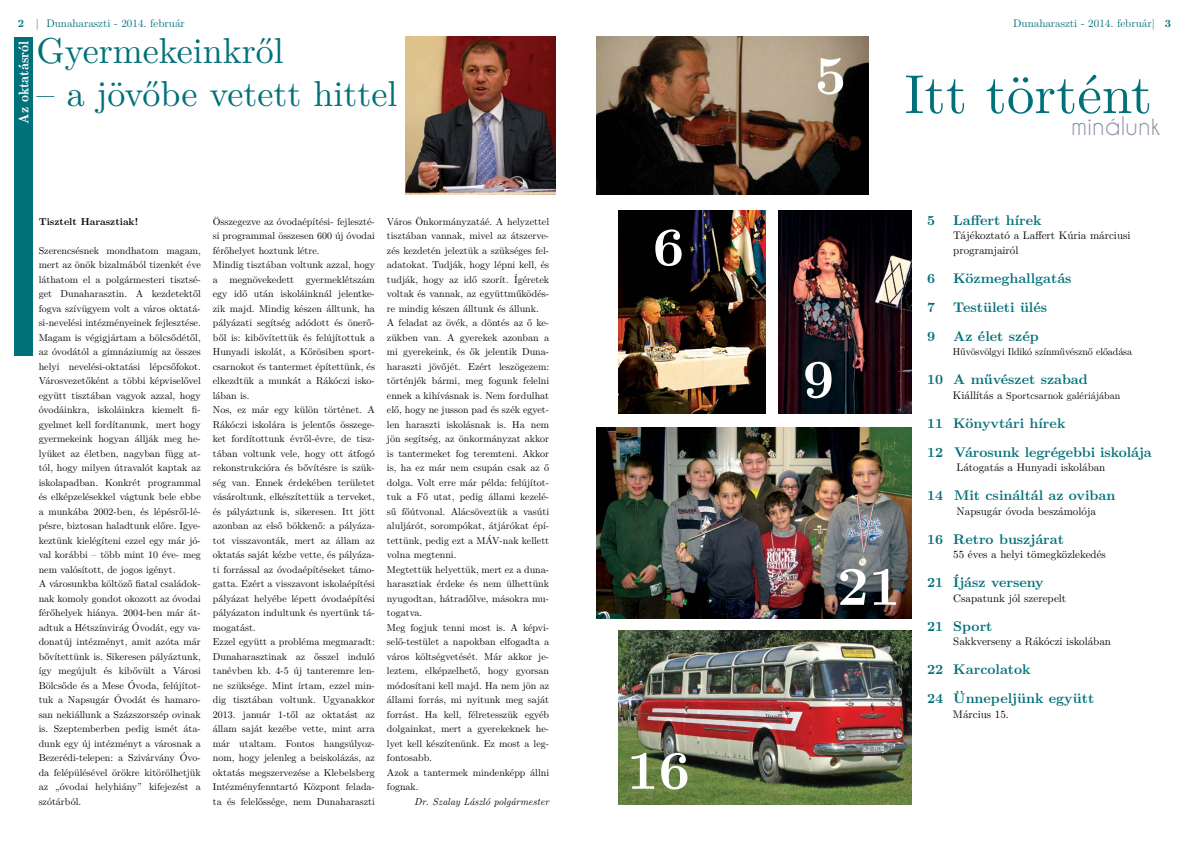
<style>
.page{position:relative;width:1191px;height:842px;background:#fff}
.page>*{position:absolute;margin:0;border:0;box-sizing:border-box;transform-origin:0 0}
.t1{font:55px "LM Roman 10";color:#007079}
.t2{font:700 55px "LM Roman 10";color:#fff}
.t3{font:36px "LM Roman 10";color:#007079}
.t4{font:24px "Caviar Dreams";color:#8b90a1}
.t5{font:700 14px/29px "LM Roman 10";color:#007079}
.t6{font:14px "LM Roman Demi 10";color:#fff}
.t7{font:11px/14.5px "LM Roman 10";color:#000}
.t8{font:11px "LM Roman 10";color:#007079}
.t9{font:10px/14.5px "LM Roman 10";color:#000}
.t10{font:italic 10px "LM Roman 10";color:#000}
.t11{font:700 10px "LM Roman 10";color:#000}
.s1{font-weight:700}
.s2{font-size:11px}
</style>
<div class="page">
<img style="left:597px;top:37px;width:271px;height:158px">
<img style="left:619px;top:631px;width:292px;height:173px">
<img style="left:778px;top:211px;width:133px;height:203px">
<img style="left:619px;top:211px;width:146px;height:203px">
<div style="left:14px;top:37px;width:18px;height:318px;background:#007079"></div>
<img style="left:405px;top:37px;width:151px;height:158px">
<img style="left:597px;top:428px;width:314px;height:190px">
<p class="t8" style="left:18px;top:15px;width:168px"><span class="s1">2</span> | Dunaharaszti - 2014. február</p>
<p class="t8" style="left:1013px;top:14px;width:160px">Dunaharaszti - 2014. február| <span class="s1">3</span></p>
<h3 class="t6" style="left:12px;top:124px;width:84px;rotate:-90deg">Az oktatásról</h3>
<h2 class="t3" style="left:36px;top:22px;width:249px">Gyermekeinkről</h2>
<h2 class="t3" style="left:36px;top:65px;width:362px">– a jövőbe vetett hittel</h2>
<p class="t11" style="left:39px;top:213px;width:101px">Tisztelt Harasztiak!</p>
<p class="t9" style="left:39px;top:242px;width:164px">Szerencsésnek mondhatom magam, mert az önök bizalmából tizenkét éve láthatom el a polgármesteri tisztsé&shy;get Dunaharasztin. A kezdetektől fogva szívügyem volt a város oktatá&shy;si-nevelési intézményeinek fejlesztése.<br>Magam is végigjártam a bölcsődétől, az óvodától a gimnáziumig az összes helyi nevelési-oktatási lépcsőfokot.<br>Városvezetőként a többi képviselővel együtt tisztában vagyok azzal, hogy óvodáinkra, iskoláinkra kiemelt fi&shy;gyelmet kell fordítanunk, mert hogy gyermekeink hogyan állják meg he&shy;lyüket az életben, nagyban függ at&shy;tól, hogy milyen útravalót kaptak az iskolapadban. Konkrét programmal és elképzelésekkel vágtunk bele ebbe a munkába 2002-ben, és lépésről-lé&shy;pésre, biztosan haladtunk előre. Igye&shy;keztünk kielégíteni ezzel egy már jó&shy;val korábbi – több mint 10 éve- meg nem valósított, de jogos igényt.<br>A városunkba költöző fiatal családok&shy;nak komoly gondot okozott az óvodai férőhelyek hiánya. 2004-ben már át&shy;adtuk a Hétszínvirág Óvodát, egy va&shy;donatúj intézményt, amit azóta már bővítettünk is. Sikeresen pályáztunk, így megújult és kibővült a Városi Bölcsőde és a Mese Óvoda, felújítot&shy;tuk a Napsugár Óvodát és hamaro&shy;san nekiállunk a Százszorszép ovinak is. Szeptemberben pedig ismét áta&shy;dunk egy új intézményt a városnak a Bezerédi-telepen: a Szivárvány Óvo&shy;da felépülésével örökre kitörölhetjük az „óvodai helyhiány” kifejezést a szótárból.</p>
<p class="t9" style="left:213px;top:213px;width:164px">Összegezve az óvodaépítési- fejleszté&shy;si programmal összesen 600 új óvodai férőhelyet hoztunk létre.<br>Mindig tisztában voltunk azzal, hogy a megnövekedett gyermeklétszám egy idő után iskoláinknál jelentke&shy;zik majd. Mindig készen álltunk, ha pályázati segítség adódott és önerő&shy;ből is: kibővítettük és felújítottuk a Hunyadi iskolát, a Kőrösiben sport&shy;csarnokot és tantermet építettünk, és elkezdtük a munkát a Rákóczi isko&shy;lában is.<br>Nos, ez már egy külön történet. A Rákóczi iskolára is jelentős összege&shy;ket fordítottunk évről-évre, de tisz&shy;tában voltunk vele, hogy ott átfogó rekonstrukcióra és bővítésre is szük&shy;ség van. Ennek érdekében területet vásároltunk, elkészítettük a terveket, és pályáztunk is, sikeresen. Itt jött azonban az első bökkenő: a pályáza&shy;tot visszavonták, mert az állam az oktatás saját kézbe vette, és pályáza&shy;ti forrással az óvodaépítéseket támo&shy;gatta. Ezért a visszavont iskolaépítési pályázat helyébe lépett óvodaépítési pályázaton indultunk és nyertünk tá&shy;mogatást.<br>Ezzel együtt a probléma megmaradt:<br>Dunaharasztinak az ősszel induló tanévben kb. 4-5 új tanteremre len&shy;ne szüksége. Mint írtam, ezzel min&shy;dig tisztában voltunk. Ugyanakkor 2013. január 1-től az oktatást az állam saját kezébe vette, mint arra már utaltam. Fontos hangsúlyoz&shy;nom, hogy jelenleg a beiskolázás, az oktatás megszervezése a Klebelsberg Intézményfenntartó Központ felada&shy;ta és felelőssége, nem Dunaharaszti</p>
<p class="t9" style="left:387px;top:213px;width:164px">Város Önkormányzatáé. A helyzettel tisztában vannak, mivel az átszerve&shy;zés kezdetén jeleztük a szükséges fel&shy;adatokat. Tudják, hogy lépni kell, és tudják, hogy az idő szorít. Ígéretek voltak és vannak, az együttműködés&shy;re mindig készen álltunk és állunk.<br>A feladat az övék, a döntés az ő ke&shy;zükben van. A gyerekek azonban a mi gyerekeink, és ők jelentik Duna&shy;haraszti jövőjét. Ezért leszögezem: történjék bármi, meg fogunk felelni ennek a kihívásnak is. Nem fordulhat elő, hogy ne jusson pad és szék egyet&shy;len haraszti iskolásnak is. Ha nem jön segítség, az önkormányzat akkor is tantermeket fog teremteni. Akkor is, ha ez már nem csupán csak az ő dolga. Volt erre már példa: felújítot&shy;tuk a Fő utat, pedig állami kezelé&shy;sű főútvonal. Alácsöveztük a vasúti aluljárót, sorompókat, átjárókat épí&shy;tettünk, pedig ezt a MÁV-nak kellett volna megtenni.<br>Megtettük helyettük, mert ez a duna&shy;harasztiak érdeke és nem ülhettünk nyugodtan, hátradőlve, másokra mu&shy;togatva.<br>Meg fogjuk tenni most is. A képvi&shy;selő-testület a napokban elfogadta a város költségvetését. Már akkor je&shy;leztem, elképzelhető, hogy gyorsan módosítani kell majd. Ha nem jön az állami forrás, mi nyitunk meg saját forrást. Ha kell, félretesszük egyéb dolgainkat, mert a gyerekeknek he&shy;lyet kell készítenünk. Ez most a leg&shy;fontosabb.<br>Azok a tantermek mindenképp állni fognak.</p>
<p class="t10" style="left:414px;top:793px;width:136px">Dr. Szalay László polgármester</p>
<h1 class="t2" style="left:652px;top:203px;width:33px">6</h1>
<h1 class="t2" style="left:627px;top:726px;width:65px">16</h1>
<h1 class="t2" style="left:814px;top:32px;width:33px">5</h1>
<h1 class="t1" style="left:904px;top:51px;width:249px">Itt történt</h1>
<h3 class="t4" style="left:1071px;top:111px;width:91px">minálunk</h3>
<h1 class="t2" style="left:802px;top:335px;width:33px">9</h1>
<h1 class="t2" style="left:837px;top:542px;width:65px">21</h1>
<h3 class="t5" style="left:927px;top:204px;width:10px">5</h3>
<h3 class="t5" style="left:953px;top:204px;width:90px">Laffert hírek</h3>
<p class="t7" style="left:953px;top:227px;width:179px">Tájékoztató a Laffert Kúria márciusi programjairól</p>
<h3 class="t5" style="left:927px;top:262px;width:10px">6</h3>
<h3 class="t5" style="left:953px;top:262px;width:120px">Közmeghallgatás</h3>
<h3 class="t5" style="left:927px;top:291px;width:10px">7</h3>
<h3 class="t5" style="left:953px;top:291px;width:95px">Testületi ülés</h3>
<h3 class="t5" style="left:927px;top:320px;width:10px">9</h3>
<h3 class="t5" style="left:953px;top:320px;width:87px">Az élet szép</h3>
<p class="t9" style="left:953px;top:344px;width:181px">Hűvösvölgyi Ildikó színművésznő előadása</p>
<h3 class="t5" style="left:927px;top:364px;width:162px">10 A művészet szabad</h3>
<p class="t9" style="left:953px;top:387px;width:169px"><span class="s2">Kiállítás a</span> Sportcsarnok galériájában</p>
<h3 class="t5" style="left:927px;top:407px;width:226px">11 Könyvtári hírek<br>12 Városunk legrégebbi iskolája</h3>
<p class="t7" style="left:956px;top:459px;width:150px">Látogatás a Hunyadi iskolában</p>
<h3 class="t5" style="left:927px;top:480px;width:189px">14 Mit csináltál az oviban</h3>
<p class="t7" style="left:956px;top:503px;width:141px">Napsugár óvoda beszámolója</p>
<h3 class="t5" style="left:927px;top:523px;width:138px">16 Retro buszjárat</h3>
<p class="t7" style="left:953px;top:546px;width:154px">55 éves a helyi tömegközlekedés</p>
<h3 class="t5" style="left:927px;top:567px;width:118px">21 Íjász verseny</h3>
<p class="t7" style="left:953px;top:590px;width:114px">Csapatunk jól szerepelt</p>
<h3 class="t5" style="left:927px;top:610px;width:67px">21 Sport</h3>
<p class="t7" style="left:953px;top:633px;width:159px">Sakkverseny a Rákóczi iskolában</p>
<h3 class="t5" style="left:927px;top:654px;width:168px">22 Karcolatok<br>24 Ünnepeljünk együtt</h3>
<p class="t7" style="left:953px;top:706px;width:58px">Március 15.</p>
</div>
